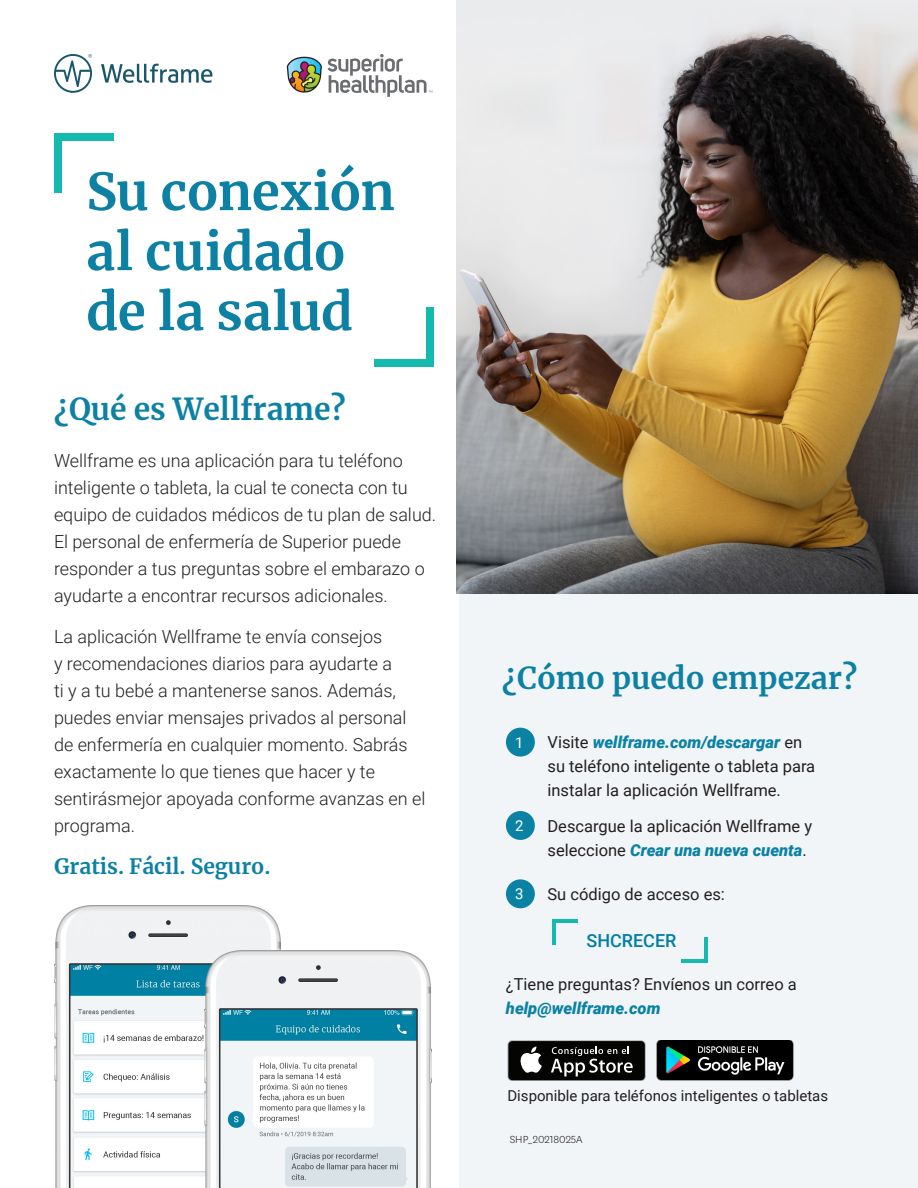
<style>
.page{position:relative;width:918px;height:1188px;background:#fff}
.page>*{position:absolute;margin:0;border:0;box-sizing:border-box;transform-origin:0 0}
.t1{font:700 51px/60px "Merriweather";letter-spacing:-.005em;color:#0d81a4}
.t2{font:700 30px "Merriweather";color:#0d81a4}
.t3{font:700 21px "Merriweather";color:#0d81a4}
.t4{font:300 18px/27px "Roboto";color:#231f20}
.t5{font:500 18px "Roboto";color:#0080a3}
.t6{font:16.5px/24px "Roboto";color:#231f20}
.t7{font:15px "Roboto";color:#231f20}
.t8{font:15px "Roboto";color:#fff}
.t9{font:300 12px "Centene Sans";color:#231f20}
.s1{font-weight:900;font-style:italic;color:#0b82a4}
</style>
<div class="page">
<div style="left:459px;top:1px;width:459px;height:1187px;background:#f2f5f7"></div>
<svg style="left:54px;top:54px;width:38px;height:39px"></svg>
<svg style="left:101px;top:64px;width:111px;height:19px"></svg>
<svg style="left:328px;top:54px;width:104px;height:43px"></svg>
<svg style="left:287px;top:57px;width:35px;height:36px"></svg>
<img style="left:457px;top:0;width:461px;height:594px">
<img style="left:54px;top:905px;width:227px;height:283px">
<img style="left:205px;top:950px;width:227px;height:238px">
<div style="left:54px;top:133px;width:59px;height:7px;background:#15baae"></div>
<div style="left:54px;top:133px;width:7px;height:59px;background:#15baae"></div>
<div style="left:375px;top:359px;width:59px;height:7px;background:#15baae"></div>
<div style="left:427px;top:307px;width:7px;height:59px;background:#15baae"></div>
<hr style="left:553px;top:919px;width:25px;height:3px;background:#15baae">
<hr style="left:553px;top:919px;width:3px;height:25px;background:#15baae">
<hr style="left:682px;top:960px;width:25px;height:3px;background:#15baae">
<hr style="left:704px;top:937px;width:3px;height:26px;background:#15baae">
<div style="left:506px;top:728px;width:29px;height:29px;background:#0b82a4;border-radius:50%"></div>
<div style="left:506px;top:811px;width:29px;height:29px;background:#0b82a4;border-radius:50%"></div>
<div style="left:506px;top:879px;width:29px;height:29px;background:#0b82a4;border-radius:50%"></div>
<svg style="left:507px;top:1040px;width:139px;height:41px"></svg>
<div style="left:508px;top:1041px;width:137px;height:39px;background:#040503;border-radius:4px"></div>
<svg style="left:520px;top:1047px;width:22px;height:26px"></svg>
<svg style="left:551px;top:1047px;width:82px;height:29px"></svg>
<img style="left:656px;top:1040px;width:138px;height:40px">
<h1 class="t1" style="left:86px;top:160px;width:310px">Su conexión al cuidado de la salud</h1>
<h2 class="t2" style="left:54px;top:388px;width:293px">¿Qué es Wellframe?</h2>
<p class="t4" style="left:54px;top:447px;width:384px">Wellframe es una aplicación para tu teléfono inteligente o tableta, la cual te conecta con tu equipo de cuidados médicos de tu plan de salud.<br>El personal de enfermería de Superior puede responder a tus preguntas sobre el embarazo o ayudarte a encontrar recursos adicionales.</p>
<p class="t4" style="left:54px;top:622px;width:373px">La aplicación Wellframe te envía consejos<br>y recomendaciones diarios para ayudarte a<br>ti y a tu bebé a mantenerse sanos. Además, puedes enviar mensajes privados al personal de enfermería en cualquier momento. Sabrás exactamente lo que tienes que hacer y te sentirásmejor apoyada conforme avanzas en el programa.</p>
<h3 class="t3" style="left:54px;top:852px;width:218px">Gratis. Fácil. Seguro.</h3>
<h2 class="t2" style="left:502px;top:657px;width:356px">¿Cómo puedo empezar?</h2>
<p class="t8" style="left:515px;top:732px;width:10px">1</p>
<p class="t6" style="left:548px;top:730px;width:269px">Visite <span class="s1">wellframe.com/descargar</span> en su teléfono inteligente o tableta para instalar la aplicación Wellframe.</p>
<p class="t8" style="left:515px;top:815px;width:10px">2</p>
<p class="t6" style="left:548px;top:814px;width:266px">Descargue la aplicación Wellframe y seleccione <span class="s1">Crear una nueva cuenta</span>.</p>
<p class="t8" style="left:515px;top:884px;width:10px">3</p>
<p class="t6" style="left:548px;top:881px;width:179px">Su código de acceso es:</p>
<p class="t5" style="left:586px;top:928px;width:91px">SHCRECER</p>
<p class="t6" style="left:506px;top:971px;width:292px">¿Tiene preguntas? Envíenos un correo a <span class="s1">help@wellframe.com</span></p>
<p class="t7" style="left:507px;top:1085px;width:322px">Disponible para teléfonos inteligentes o tabletas</p>
<p class="t9" style="left:510px;top:1132px;width:74px">SHP_20218025A</p>
</div>
